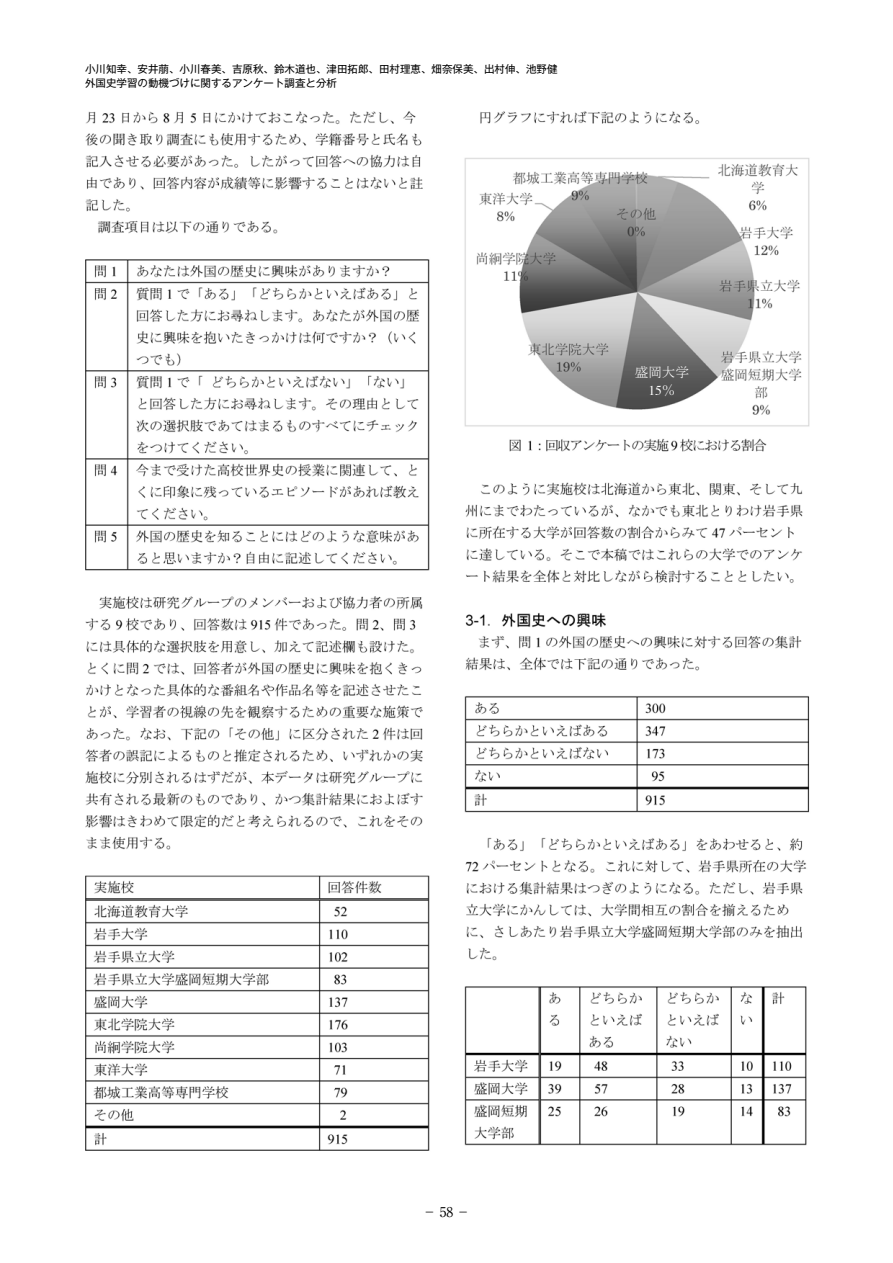
<style>
.page{position:relative;width:893px;height:1263px;background:#fff}
.page>*{position:absolute;margin:0;border:0;box-sizing:border-box;transform-origin:0 0}
.t1{font:13.5px "MS Mincho";color:#fff}
.t2{font:13.5px "Ryumin Pro";color:#000}
.t3{font:13.5px "Times";color:#fff}
.t4{font:10.5px/13.5px "Gothic MB101 Pro";color:#000}
.s1{font-family:"MS Mincho"}
</style>
<div class="page">
<img style="left:85px;top:111px;width:725px;height:1040px">
<p class="t4" style="left:85px;top:61px;width:474px">小川知幸、安井萠、小川春美、吉原秋、鈴木道也、津田拓郎、田村理恵、畑奈保美、出村伸、池野健外国史学習の動機づけに関するアンケート調査と分析</p>
<p class="t1" style="left:635px;top:365px;width:55px">盛岡大学</p>
<p class="t3" style="left:648px;top:378px;width:28px">15<span class="s1">％</span></p>
<p class="t2" style="left:423px;top:1201px;width:49px">−58−</p>
</div>
